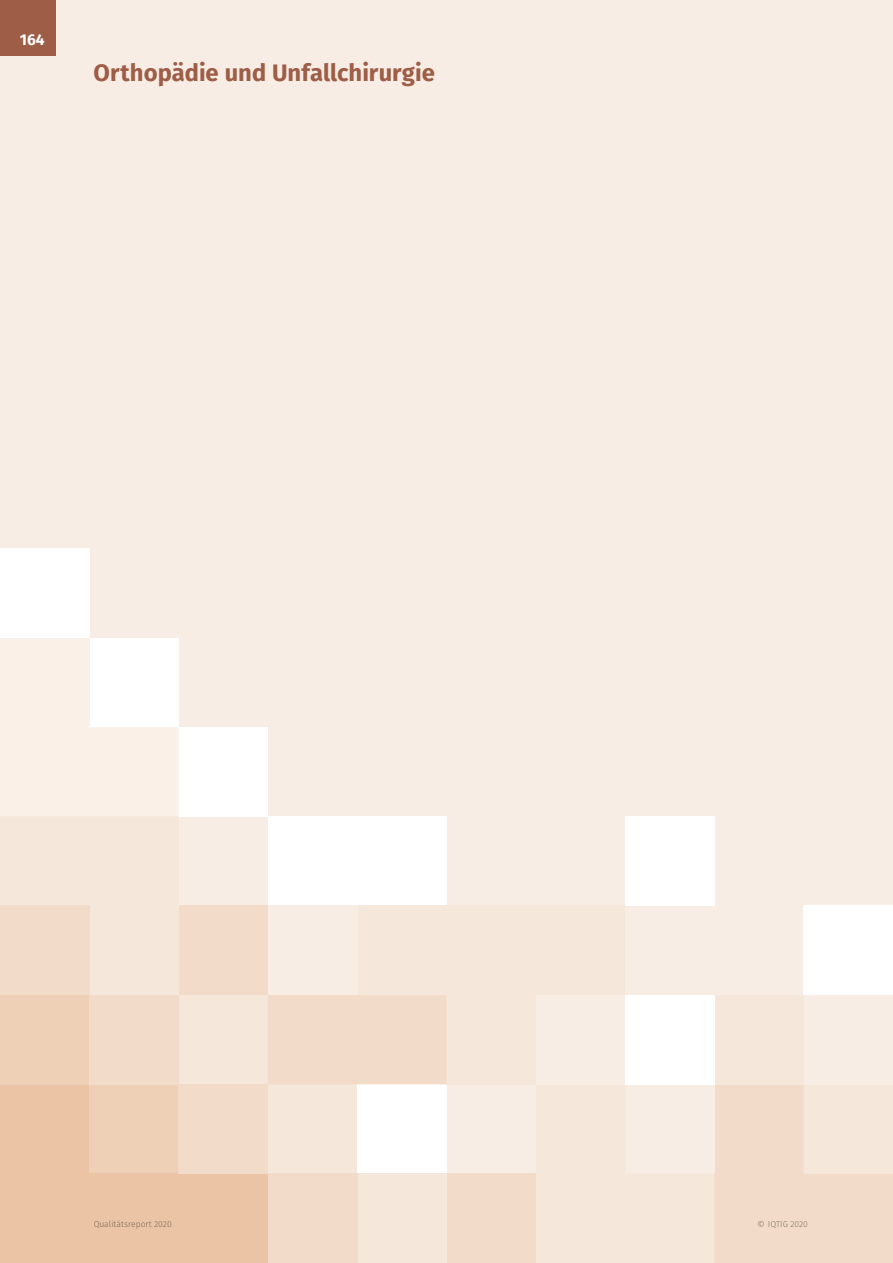
<style>
.page{position:relative;width:893px;height:1263px;background:#f8ede4}
.page>*{position:absolute;margin:0;border:0;box-sizing:border-box;transform-origin:0 0}
.t1{font:700 23.85px "Fira Sans";color:#9e5d47}
.t2{font:700 15.6px "Fira Sans";color:#fff}
.t3{font:300 8.55px "Fira Sans";color:#878787}
.s1{font-size:9.75px}
</style>
<div class="page">
<div style="left:625px;top:816px;width:89px;height:90px;background:#fff"></div>
<div style="left:357px;top:816px;width:89px;height:90px;background:#fff"></div>
<div style="left:268px;top:816px;width:89px;height:90px;background:#fff"></div>
<div style="left:89px;top:816px;width:90px;height:90px;background:#f6e7db"></div>
<div style="left:0;top:816px;width:89px;height:90px;background:#f6e7db"></div>
<div style="left:0;top:549px;width:89px;height:89px;background:#fff"></div>
<div style="left:714px;top:1084px;width:90px;height:90px;background:#f2dcc9"></div>
<div style="left:357px;top:1084px;width:89px;height:90px;background:#fff"></div>
<div style="left:179px;top:995px;width:89px;height:89px;background:#f6e7db"></div>
<div style="left:268px;top:1084px;width:89px;height:90px;background:#f6e7db"></div>
<div style="left:0;top:1084px;width:89px;height:90px;background:#eac4a5"></div>
<div style="left:804px;top:906px;width:89px;height:89px;background:#fff"></div>
<div style="left:536px;top:906px;width:89px;height:89px;background:#f6e7db"></div>
<div style="left:446px;top:906px;width:90px;height:89px;background:#f6e7db"></div>
<div style="left:357px;top:906px;width:89px;height:89px;background:#f6e7db"></div>
<div style="left:179px;top:906px;width:89px;height:89px;background:#f2dcc9"></div>
<div style="left:89px;top:906px;width:90px;height:89px;background:#f6e7db"></div>
<div style="left:0;top:906px;width:89px;height:89px;background:#f2dcc9"></div>
<div style="left:89px;top:638px;width:90px;height:89px;background:#fff"></div>
<div style="left:0;top:638px;width:89px;height:89px;background:#faf0e8"></div>
<div style="left:804px;top:1173px;width:89px;height:90px;background:#f2dcc9"></div>
<div style="left:714px;top:1174px;width:90px;height:89px;background:#f2dcc9"></div>
<div style="left:446px;top:1174px;width:90px;height:89px;background:#f2dcc9"></div>
<div style="left:357px;top:1174px;width:89px;height:89px;background:#f6e7db"></div>
<div style="left:268px;top:1174px;width:89px;height:89px;background:#f2dcc9"></div>
<div style="left:179px;top:1174px;width:89px;height:89px;background:#eac4a5"></div>
<div style="left:89px;top:1084px;width:90px;height:90px;background:#eed0b7"></div>
<div style="left:89px;top:1174px;width:90px;height:89px;background:#eac4a5"></div>
<div style="left:0;top:1174px;width:89px;height:89px;background:#eac4a5"></div>
<div style="left:714px;top:995px;width:90px;height:89px;background:#f6e7db"></div>
<div style="left:625px;top:995px;width:89px;height:89px;background:#fff"></div>
<div style="left:446px;top:995px;width:90px;height:89px;background:#f6e7db"></div>
<div style="left:268px;top:995px;width:178px;height:89px;background:#f2dcc9"></div>
<div style="left:0;top:995px;width:89px;height:89px;background:#eed0b7"></div>
<div style="left:179px;top:727px;width:89px;height:89px;background:#fff"></div>
<svg style="left:178px;top:727px;width:1px;height:89px"></svg>
<div style="left:89px;top:995px;width:90px;height:89px;background:#f2dcc9"></div>
<div style="left:179px;top:1084px;width:89px;height:90px;background:#f2dcc9"></div>
<div style="left:0;top:0;width:55px;height:55px;background:#9e5d47"></div>
<h2 class="t2" style="left:20px;top:26px;width:26px">164</h2>
<h1 class="t1" style="left:94px;top:53px;width:343px">Orthopädie und Unfallchirurgie</h1>
<p class="t3" style="left:94px;top:1218px;width:80px">Qualitätsreport 2020</p>
<p class="t3" style="left:758px;top:1218px;width:52px"><span class="s1">©</span> IQTIG 2020</p>
</div>
